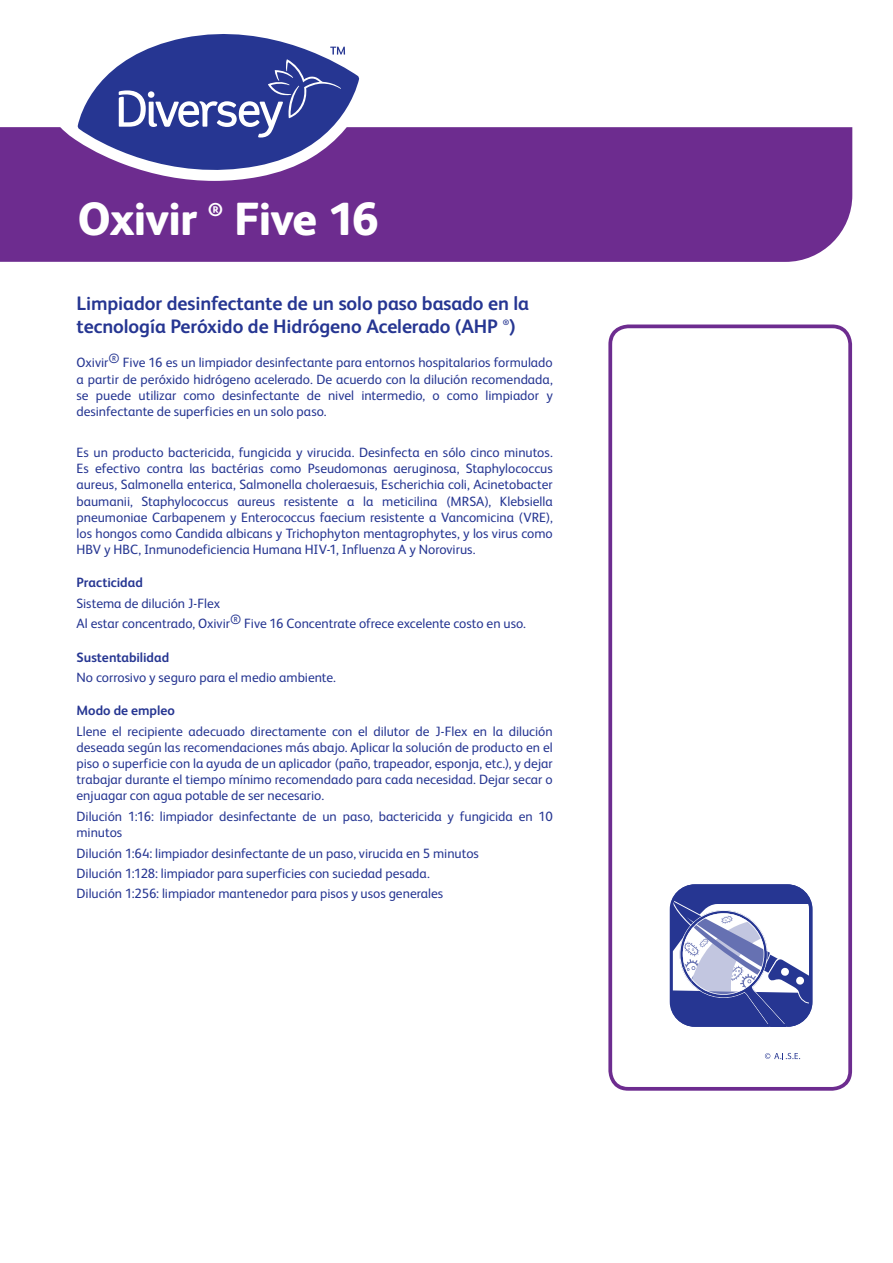
<style>
.page{position:relative;width:893px;height:1263px;background:#fff}
.page>*{position:absolute;margin:0;border:0;box-sizing:border-box;transform-origin:0 0}
.t1{font:800 46.5px "FS Albert Pro";letter-spacing:-.025em;color:#fff}
.Subtitulo{font:700 19.5px/23.4px "FS Albert Pro";letter-spacing:-.005em;color:#263692}
.t2{font:800 18.6px "FS Albert Pro";color:#fff}
.Maintext{font:13.5px/16.2px "FS Albert Pro";letter-spacing:-.005em;color:#263692;text-align:justify}
.Subheads{font:13.5px/16.2px "FS Albert Pro";color:#263692;text-align:justify}
.Subheads-2{font:700 13.5px "FS Albert Pro";color:#263692}
.Subtitulo-2{font:700 7.8px "FS Albert Pro";color:#263692}
</style>
<div class="page">
<div style="left:0;top:127px;width:852px;height:135px;background:#6d2c8f"></div>
<svg style="left:608px;top:324px;width:244px;height:767px"></svg>
<svg style="left:670px;top:884px;width:143px;height:143px"></svg>
<svg style="left:58px;top:78px;width:316px;height:103px"></svg>
<svg style="left:78px;top:34px;width:281px;height:148px"></svg>
<svg style="left:119px;top:47px;width:226px;height:91px;background:#4a58a4"></svg>
<p class="t1" style="left:78px;top:183px;width:121px">Oxivir</p>
<p class="t2" style="left:208px;top:195px;width:17px">®</p>
<p class="t1" style="left:234px;top:183px;width:146px">Five 16</p>
<p class="Subtitulo" style="left:77px;top:290px;width:454px">Limpiador desinfectante de un solo paso basado en la tecnología Peróxido de Hidrógeno Acelerado (AHP</p>
<p class="Subtitulo-2" style="left:503px;top:317px;width:8px">®</p>
<p class="Subtitulo" style="left:509px;top:313px;width:8px">)</p>
<p class="Subheads" style="left:77px;top:354px;width:478px">Oxivir® Five 16 es un limpiador desinfectante para entornos hospitalarios formulado a partir de peróxido hidrógeno acelerado. De acuerdo con la dilución recomendada, se puede utilizar como desinfectante de nivel intermedio, o como limpiador y desinfectante de superficies en un solo paso.</p>
<p class="Maintext" style="left:77px;top:443px;width:478px">Es un producto bactericida, fungicida y virucida. Desinfecta en sólo cinco minutos.<br>Es efectivo contra las bactérias como Pseudomonas aeruginosa, Staphylococcus aureus, Salmonella enterica, Salmonella choleraesuis, Escherichia coli, Acinetobacter baumanii, Staphylococcus aureus resistente a la meticilina (MRSA), Klebsiella pneumoniae Carbapenem y Enterococcus faecium resistente a Vancomicina (VRE), los hongos como Candida albicans y Trichophyton mentagrophytes, y los virus como HBV y HBC, Inmunodeficiencia Humana HIV-1, Influenza A y Norovirus.</p>
<p class="Subheads-2" style="left:77px;top:573px;width:68px">Practicidad</p>
<p class="Maintext" style="left:77px;top:594px;width:145px">Sistema de dilución J-Flex</p>
<p class="Maintext" style="left:77px;top:615px;width:451px">Al estar concentrado, Oxivir® Five 16 Concentrate ofrece excelente costo en uso.</p>
<p class="Subheads-2" style="left:77px;top:647px;width:94px">Sustentabilidad</p>
<p class="Maintext" style="left:77px;top:668px;width:261px">No corrosivo y seguro para el medio ambiente.</p>
<p class="Subheads-2" style="left:77px;top:701px;width:100px">Modo de empleo</p>
<p class="Maintext" style="left:77px;top:722px;width:478px">Llene el recipiente adecuado directamente con el dilutor de J-Flex en la dilución deseada según las recomendaciones más abajo. Aplicar la solución de producto en el piso o superficie con la ayuda de un aplicador (paño, trapeador, esponja, etc.), y dejar trabajar durante el tiempo mínimo recomendado para cada necesidad. Dejar secar o enjuagar con agua potable de ser necesario.</p>
<p class="Maintext" style="left:77px;top:807px;width:478px">Dilución 1:16: limpiador desinfectante de un paso, bactericida y fungicida en 10 minutos</p>
<p class="Maintext" style="left:77px;top:844px;width:404px">Dilución 1:64: limpiador desinfectante de un paso, virucida en 5 minutos</p>
<p class="Maintext" style="left:77px;top:864px;width:355px">Dilución 1:128: limpiador para superficies con suciedad pesada.</p>
<p class="Maintext" style="left:77px;top:885px;width:368px">Dilución 1:256: limpiador mantenedor para pisos y usos generales</p>
</div>
